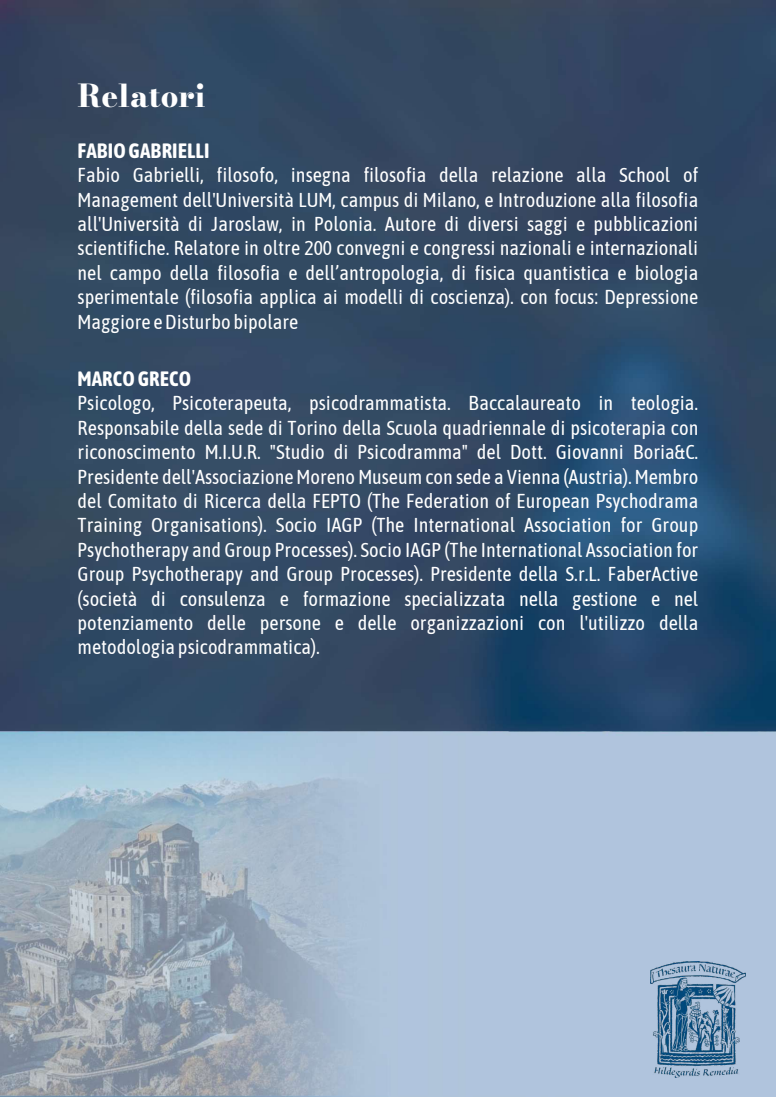
<style>
.page{position:relative;width:776px;height:1097px;background:#fff}
.page>*{position:absolute;margin:0;border:0;box-sizing:border-box;transform-origin:0 0}
.t1{font:800 31.12px "Bodoni Moda";color:#fff}
.t2{font:700 20.69px "Asap Condensed";color:#fff}
.t3{font:20.06px/24.4px "Asap Condensed";color:#fff;text-align:justify}
</style>
<div class="page">
<img style="left:0;top:730px;width:775px;height:366px">
<img style="left:0;top:0;width:775px;height:730px">
<img style="left:650px;top:961px;width:95px;height:116px">
<h1 class="t1" style="left:78px;top:72px;width:129px">Relatori</h1>
<p class="t2" style="left:78px;top:138px;width:133px">FABIOGABRIELLI</p>
<p class="t3" style="left:78px;top:163px;width:622px">Fabio Gabrielli, filosofo, insegna filosofia della relazione alla School of Management dell'Università LUM, campus di Milano, e Introduzione alla filosofia all'Università di Jaroslaw, in Polonia. Autore di diversi saggi e pubblicazioni scientifiche. Relatore in oltre 200 convegni e congressi nazionali e internazionali nel campo della filosofia e dell’antropologia, di fisica quantistica e biologia sperimentale (filosofia applica ai modelli di coscienza). con focus: Depressione Maggiore eDisturbo bipolare</p>
<p class="t2" style="left:78px;top:366px;width:115px">MARCOGRECO</p>
<p class="t3" style="left:78px;top:391px;width:622px">Psicologo, Psicoterapeuta, psicodrammatista. Baccalaureato in teologia.<br>Responsabile della sede di Torino della Scuola quadriennale di psicoterapia con riconoscimento M.I.U.R. "Studio di Psicodramma" del Dott. Giovanni Boria&amp;C.<br>Presidente dell'Associazione Moreno Museum con sede a Vienna (Austria). Membro del Comitato di Ricerca della FEPTO (The Federation of European Psychodrama Training Organisations). Socio IAGP (The International Association for Group Psychotherapy and Group Processes). Socio IAGP (The International Association for Group Psychotherapy and Group Processes). Presidente della S.r.L. FaberActive (società di consulenza e formazione specializzata nella gestione e nel potenziamento delle persone e delle organizzazioni con l'utilizzo della metodologia psicodrammatica).</p>
</div>
